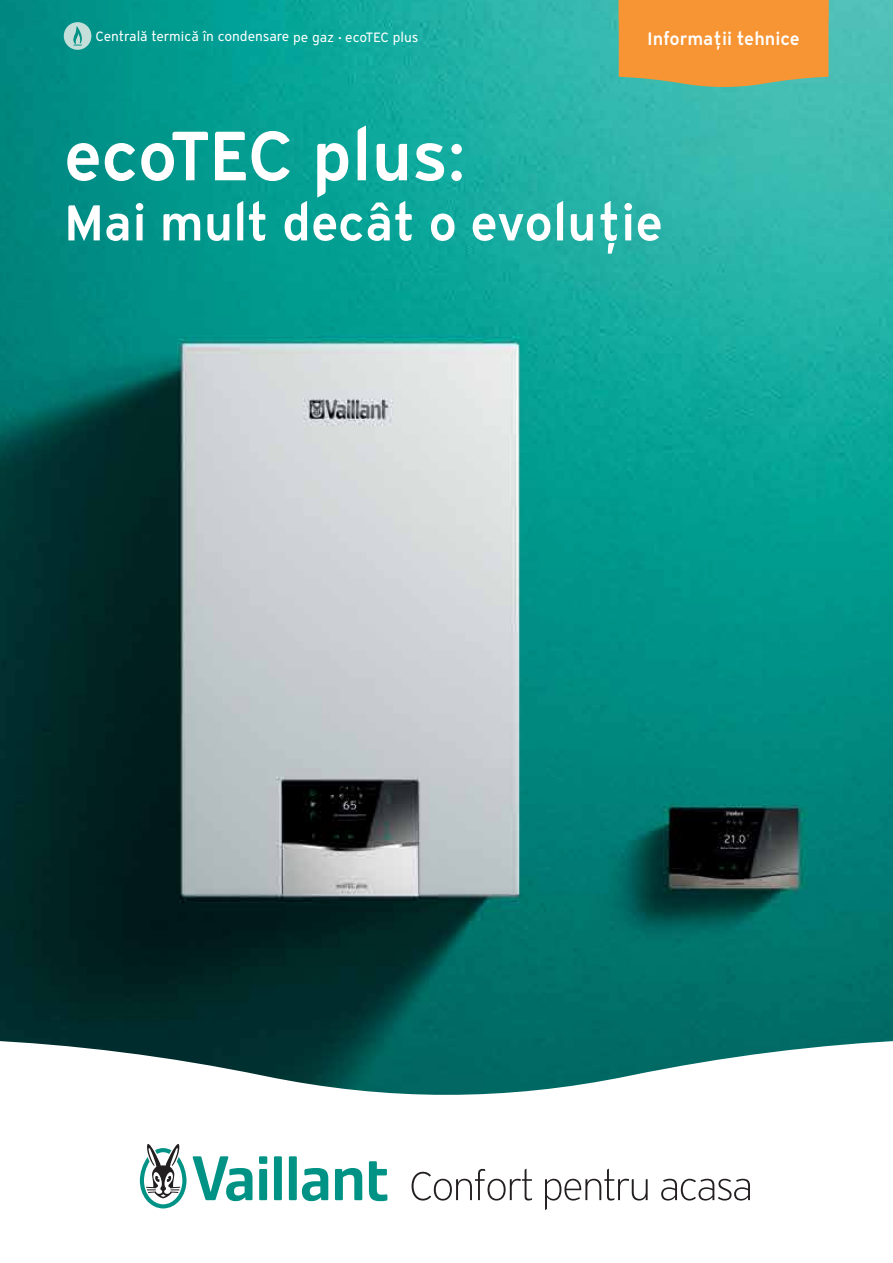
<style>
.page{position:relative;width:893px;height:1263px;background:#fff}
.page>*{position:absolute;margin:0;border:0;box-sizing:border-box;transform-origin:0 0}
.t1{font:600 69.45px "Vaillant 12";letter-spacing:-.01em;color:#fff}
.t2{font:600 50.1px "Vaillant 12";color:#fff}
.t3{font:600 18px "Vaillant 12";color:#fff}
.t4{font:13.5px "Vaillant 12";letter-spacing:-.01em;color:#fff}
</style>
<div class="page">
<img style="left:0;top:0;width:893px;height:1040px">
<div style="left:619px;top:0;width:209px;height:87px;background:#f79433"></div>
<div style="left:64px;top:22px;width:27px;height:28px;background:#c4dfd9;border-radius:50%"></div>
<svg style="left:73px;top:26px;width:9px;height:20px"></svg>
<svg style="left:0;top:1040px;width:893px;height:169px"></svg>
<svg style="left:412px;top:1168px;width:120px;height:32px"></svg>
<svg style="left:545px;top:1168px;width:103px;height:42px"></svg>
<svg style="left:661px;top:1179px;width:89px;height:21px"></svg>
<svg style="left:302px;top:1168px;width:26px;height:33px"></svg>
<svg style="left:369px;top:1161px;width:18px;height:40px"></svg>
<svg style="left:335px;top:1168px;width:27px;height:32px"></svg>
<div style="left:289px;top:1156px;width:8px;height:44px;background:#009385"></div>
<div style="left:274px;top:1156px;width:8px;height:44px;background:#009385"></div>
<div style="left:259px;top:1169px;width:8px;height:31px;background:#009385"></div>
<div style="left:259px;top:1156px;width:8px;height:8px;background:#009385"></div>
<svg style="left:193px;top:1156px;width:60px;height:45px"></svg>
<svg style="left:140px;top:1144px;width:46px;height:64px"></svg>
<p class="t4" style="left:95px;top:28px;width:325px">Centrală termică în condensare pe gaz • ecoTEC plus</p>
<h3 class="t3" style="left:647px;top:27px;width:154px">Informații tehnice</h3>
<h1 class="t1" style="left:64px;top:109px;width:403px">ecoTEC plus:</h1>
<h2 class="t2" style="left:64px;top:189px;width:601px">Mai mult decât o evoluție</h2>
</div>
